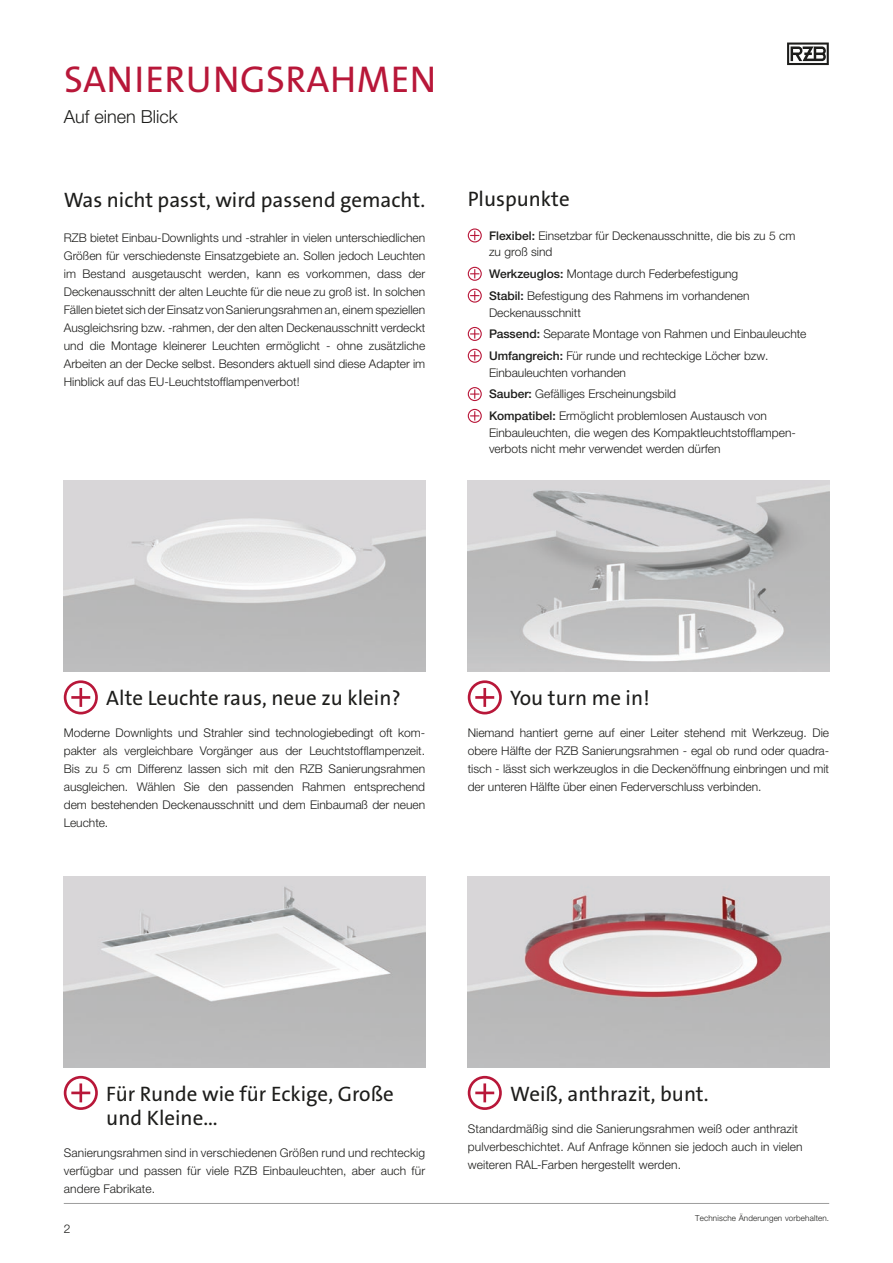
<style>
.page{position:relative;width:893px;height:1263px;background:#fff}
.page>*{position:absolute;margin:0;border:0;box-sizing:border-box;transform-origin:0 0}
.t1{font:37.5px "The Sans B W5 Plain";letter-spacing:.015em;color:#b81739}
.t2{font:21px/24px "The Sans B W5 Plain";color:#1d1d1b}
.t3{font:300 18px "Helvetica Neue LTW1 G";color:#1d1d1b}
.t4{font:300 12px/18px "Helvetica Neue LTW1 G";color:#1d1d1b}
.t5{font:300 8.25px "Helvetica Neue LTW1 G";letter-spacing:.02em;color:#1d1d1b}
.s1{font-weight:500}
</style>
<div class="page">
<svg style="left:65px;top:682px;width:32px;height:31px"></svg>
<div style="left:64px;top:680px;width:34px;height:34px;border:3px solid #b81739;border-radius:50%"></div>
<hr style="left:79px;top:688px;width:3px;height:19px;background:#b81739">
<hr style="left:71px;top:696px;width:19px;height:3px;background:#b81739">
<img style="left:468px;top:480px;width:361px;height:192px">
<div style="left:468px;top:680px;width:34px;height:34px;border:3px solid #b81739;border-radius:50%"></div>
<hr style="left:483px;top:688px;width:3px;height:19px;background:#b81739">
<hr style="left:475px;top:696px;width:19px;height:3px;background:#b81739">
<img style="left:64px;top:876px;width:361px;height:191px">
<img style="left:468px;top:876px;width:361px;height:191px">
<svg style="left:65px;top:1077px;width:32px;height:31px"></svg>
<div style="left:64px;top:1076px;width:34px;height:34px;border:3px solid #b81739;border-radius:50%"></div>
<hr style="left:79px;top:1083px;width:3px;height:19px;background:#b81739">
<hr style="left:71px;top:1091px;width:19px;height:3px;background:#b81739">
<svg style="left:469px;top:1077px;width:31px;height:31px"></svg>
<div style="left:468px;top:1076px;width:34px;height:34px;border:3px solid #b81739;border-radius:50%"></div>
<hr style="left:483px;top:1083px;width:3px;height:19px;background:#b81739">
<hr style="left:475px;top:1091px;width:19px;height:3px;background:#b81739">
<div style="left:468px;top:228px;width:14px;height:14px;border:1px solid #b81739;border-radius:50%"></div>
<svg style="left:470px;top:231px;width:9px;height:9px"></svg>
<div style="left:468px;top:267px;width:14px;height:14px;border:1px solid #b81739;border-radius:50%"></div>
<svg style="left:470px;top:269px;width:9px;height:9px"></svg>
<div style="left:468px;top:289px;width:14px;height:14px;border:1px solid #b81739;border-radius:50%"></div>
<svg style="left:470px;top:291px;width:9px;height:9px"></svg>
<div style="left:468px;top:327px;width:14px;height:14px;border:1px solid #b81739;border-radius:50%"></div>
<svg style="left:470px;top:329px;width:9px;height:10px"></svg>
<div style="left:468px;top:349px;width:14px;height:14px;border:1px solid #b81739;border-radius:50%"></div>
<svg style="left:470px;top:351px;width:9px;height:9px"></svg>
<div style="left:468px;top:387px;width:14px;height:14px;border:1px solid #b81739;border-radius:50%"></div>
<svg style="left:470px;top:389px;width:9px;height:10px"></svg>
<div style="left:468px;top:409px;width:14px;height:14px;border:1px solid #b81739;border-radius:50%"></div>
<svg style="left:470px;top:411px;width:9px;height:9px"></svg>
<hr style="left:64px;top:1203px;width:765px;height:1px;background:#9d9d9d">
<svg style="left:787px;top:43px;width:42px;height:22px"></svg>
<h1 class="t1" style="left:64px;top:55px;width:374px">SANIERUNGSRAHMEN</h1>
<h3 class="t3" style="left:64px;top:106px;width:116px">Auf einen Blick</h3>
<h2 class="t2" style="left:64px;top:188px;width:363px">Was nicht passt, wird passend gemacht.</h2>
<p class="t4" style="left:64px;top:229px;width:363px;text-align:justify">RZB bietet Einbau-Downlights und -strahler in vielen unterschiedlichen Größen für verschiedenste Einsatzgebiete an. Sollen jedoch Leuchten im Bestand ausgetauscht werden, kann es vorkommen, dass der Deckenausschnitt der alten Leuchte für die neue zu groß ist. In solchen Fällen bietet sich der Einsatz von Sanierungsrahmen an, einem speziellen Ausgleichsring bzw. -rahmen, der den alten Deckenausschnitt verdeckt und die Montage kleinerer Leuchten ermöglicht - ohne zusätzliche Arbeiten an der Decke selbst. Besonders aktuell sind diese Adapter im Hinblick auf das EU-Leuchtstofflampenverbot!</p>
<h2 class="t2" style="left:468px;top:187px;width:103px">Pluspunkte</h2>
<p class="t4" style="left:489px;top:227px;width:308px;line-height:16.5px"><span class="s1">Flexibel:</span> Einsetzbar für Deckenausschnitte, die bis zu 5 cm zu groß sind</p>
<p class="t4" style="left:489px;top:263px;width:262px;line-height:21.8px"><span class="s1">Werkzeuglos:</span> Montage durch Federbefestigung<br><span class="s1">Stabil:</span> Befestigung des Rahmens im vorhandenen</p>
<p class="t4" style="left:489px;top:301px;width:319px;line-height:21.8px">Deckenausschnitt<br><span class="s1">Passend:</span> Separate Montage von Rahmen und Einbauleuchte<br><span class="s1">Umfangreich:</span> Für runde und rechteckige Löcher bzw.</p>
<p class="t4" style="left:489px;top:361px;width:279px;line-height:21.8px">Einbauleuchten vorhanden<br><span class="s1">Sauber:</span> Gefälliges Erscheinungsbild<br><span class="s1">Kompatibel:</span> Ermöglicht problemlosen Austausch von</p>
<p class="t4" style="left:489px;top:424px;width:308px;line-height:16.5px">Einbauleuchten, die wegen des Kompaktleuchtstofflampen&shy;verbots nicht mehr verwendet werden dürfen</p>
<h2 class="t2" style="left:106px;top:686px;width:296px">Alte Leuchte raus, neue zu klein?</h2>
<p class="t4" style="left:64px;top:724px;width:363px;text-align:justify">Moderne Downlights und Strahler sind technologiebedingt oft kom&shy;pakter als vergleichbare Vorgänger aus der Leuchtstofflampenzeit.<br>Bis zu 5 cm Differenz lassen sich mit den RZB Sanierungsrahmen ausgleichen. Wählen Sie den passenden Rahmen entsprechend dem bestehenden Deckenausschnitt und dem Einbaumaß der neuen Leuchte.</p>
<h2 class="t2" style="left:510px;top:686px;width:141px">You turn me in!</h2>
<p class="t4" style="left:468px;top:724px;width:363px;text-align:justify">Niemand hantiert gerne auf einer Leiter stehend mit Werkzeug. Die obere Hälfte der RZB Sanierungsrahmen - egal ob rund oder quadra&shy;tisch - lässt sich werkzeuglos in die Deckenöffnung einbringen und mit der unteren Hälfte über einen Federverschluss verbinden.</p>
<h2 class="t2" style="left:106px;top:1081px;width:289px">Für Runde wie für Eckige, Große und Kleine...</h2>
<p class="t4" style="left:64px;top:1143px;width:363px;text-align:justify">Sanierungsrahmen sind in verschiedenen Größen rund und rechteckig verfügbar und passen für viele RZB Einbauleuchten, aber auch für andere Fabrikate.</p>
<p class="t4" style="left:64px;top:1220px;width:8px">2</p>
<h2 class="t2" style="left:510px;top:1081px;width:200px">Weiß, anthrazit, bunt.</h2>
<p class="t4" style="left:468px;top:1119px;width:336px">Standardmäßig sind die Sanierungsrahmen weiß oder anthrazit pulverbeschichtet. Auf Anfrage können sie jedoch auch in vielen weiteren RAL-Farben hergestellt werden.</p>
<p class="t5" style="left:695px;top:1213px;width:135px">Technische Änderungen vorbehalten.</p>
</div>
